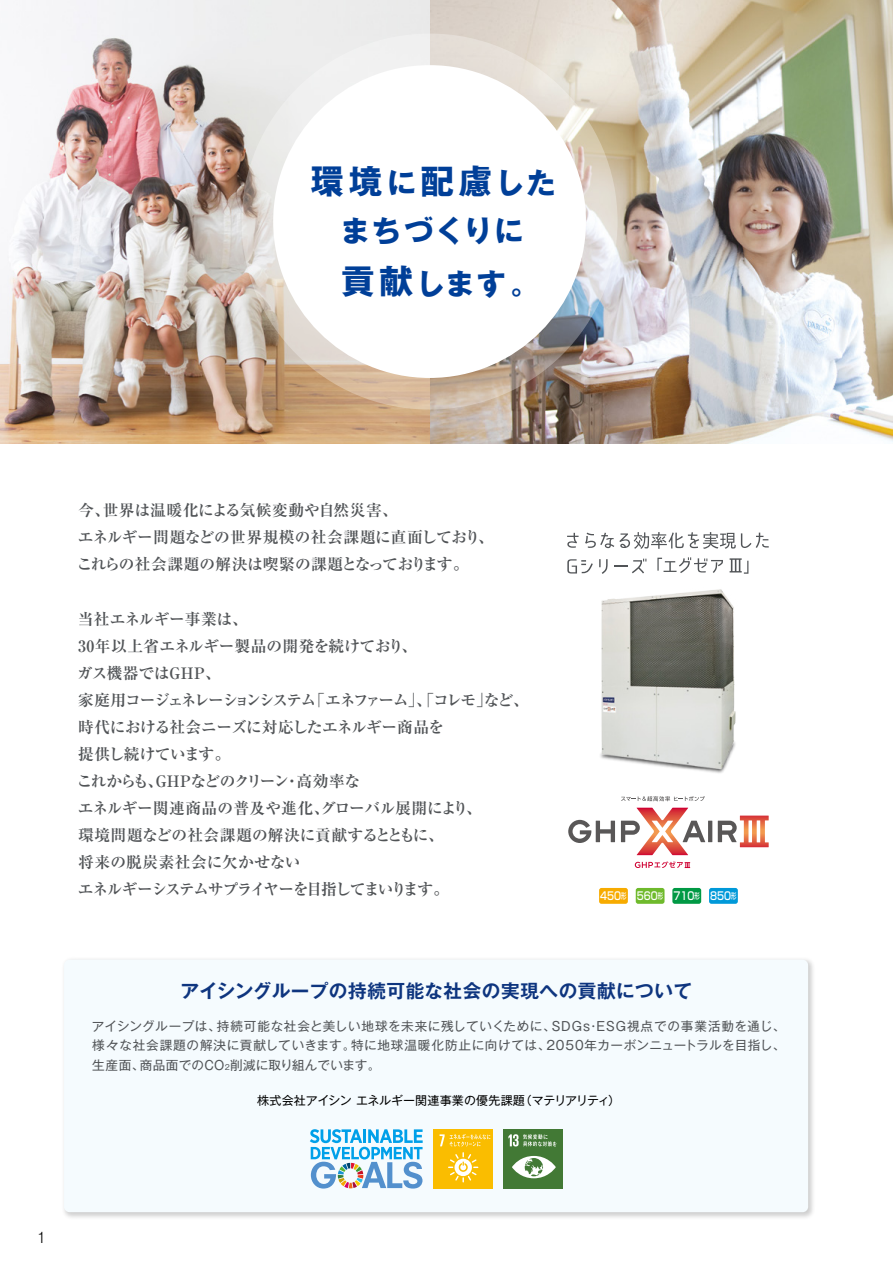
<style>
.page{position:relative;width:893px;height:1263px;background:#fff}
.page>*{position:absolute;margin:0;border:0;box-sizing:border-box;transform-origin:0 0}
.t1{font:700 33.45px "Gothic MB101 Pro";color:#003f98}
.t2{font:700 29.4px/52.2px "Gothic MB101 Pro";letter-spacing:.06em;color:#003f98}
.t3{font:700 18.6px "Gothic MB101 Pro De";letter-spacing:.03em;color:#0e357f}
.t4{font:700 15.75px/27px "Ryumin Pro";letter-spacing:-.025em;color:#515457}
.t5{font:700 15.75px/27px "Ryumin Pro";letter-spacing:-.005em;color:#515457}
.t6{font:300 condensed 15px "Helvetica LT Pro";color:#000}
.t7{font:12.6px/19.8px "Gothic MB101 Pro";letter-spacing:.025em;color:#515457;text-align:justify}
.t8{font:12px "Gothic MB101 Pro";color:#000}
.t9{font:500 10.95px "Shin Go Pro";color:#fff;scale:.84 1}
.s1{font-size:29.4px}
.s2{font-size:33.45px}
.s3{font-size:7.95px}
.s4{font-size:7.35px}
</style>
<div class="page">
<img style="left:64px;top:959px;width:749px;height:259px">
<div style="left:64px;top:960px;width:744px;height:252px;background:#f5fbfe;border-radius:6px"></div>
<div style="left:599px;top:888px;width:29px;height:16px;background:#f7ab00;border-radius:2px"></div>
<div style="left:636px;top:888px;width:28px;height:16px;background:#6fba2c;border-radius:2px"></div>
<div style="left:672px;top:888px;width:29px;height:16px;background:#094;border-radius:2px"></div>
<div style="left:709px;top:888px;width:29px;height:16px;background:#0099d9;border-radius:2px"></div>
<hr style="left:708px;top:821px;width:4px;height:21px;background:#595757">
<svg style="left:568px;top:824px;width:47px;height:19px"></svg>
<svg style="left:635px;top:861px;width:55px;height:7px"></svg>
<svg style="left:621px;top:824px;width:84px;height:31px"></svg>
<svg style="left:718px;top:824px;width:51px;height:23px"></svg>
<img style="left:0;top:0;width:893px;height:443px">
<svg style="left:242px;top:34px;width:376px;height:376px"></svg>
<img style="left:571px;top:771px;width:198px;height:53px">
<img style="left:600px;top:589px;width:136px;height:182px">
<svg style="left:310px;top:1129px;width:113px;height:59px"></svg>
<div style="left:504px;top:1129px;width:59px;height:60px;background:#427935"></div>
<svg style="left:512px;top:1156px;width:44px;height:22px"></svg>
<svg style="left:508px;top:1134px;width:48px;height:12px"></svg>
<div style="left:433px;top:1129px;width:60px;height:60px;background:#fabd00"></div>
<svg style="left:448px;top:1152px;width:30px;height:30px"></svg>
<svg style="left:440px;top:1134px;width:50px;height:12px"></svg>
<svg style="left:567px;top:533px;width:12px;height:15px"></svg>
<svg style="left:585px;top:532px;width:184px;height:17px"></svg>
<svg style="left:567px;top:559px;width:26px;height:14px"></svg>
<svg style="left:599px;top:559px;width:9px;height:15px"></svg>
<svg style="left:614px;top:559px;width:32px;height:14px"></svg>
<svg style="left:657px;top:557px;width:66px;height:16px"></svg>
<svg style="left:730px;top:558px;width:18px;height:16px"></svg>
<h1 class="t1" style="left:310px;top:153px;width:247px">環境<span class="s1">に</span>配慮<span class="s1">した</span></h1>
<h2 class="t2" style="left:341px;top:202px;width:201px">まちづくりに<span class="s2">貢献</span>します。</h2>
<p class="t5" style="left:77px;top:496px;width:419px">今、世界は温暖化による気候変動や自然災害、<br>エネルギー問題などの世界規模の社会課題に直面しており、これらの社会課題の解決は喫緊の課題となっております。</p>
<p class="t4" style="left:77px;top:605px;width:454px">当社エネルギー事業は、<br>30年以上省エネルギー製品の開発を続けており、<br>ガス機器ではGHP、<br>家庭用コージェネレーションシステム「エネファーム」、「コレモ」など、時代における社会ニーズに対応したエネルギー商品を<br>提供し続けています。<br>これからも、GHPなどのクリーン・高効率な<br>エネルギー関連商品の普及や進化、グローバル展開により、<br>環境問題などの社会課題の解決に貢献するとともに、<br>将来の脱炭素社会に欠かせない<br>エネルギーシステムサプライヤーを目指してまいります。</p>
<p class="t9" style="left:600px;top:887px;width:164px">450<span class="s3">形</span> 560<span class="s3">形</span> 710<span class="s3">形</span> 850<span class="s3">形</span></p>
<p class="t3" style="left:181px;top:976px;width:513px">アイシングループの持続可能な社会の実現への貢献について</p>
<p class="t7" style="left:92px;top:1014px;width:695px">アイシングループは、持続可能な社会と美しい地球を未来に残していくために、SDGs・ESG視点での事業活動を通じ、様々な社会課題の解決に貢献していきます。特に地球温暖化防止に向けては、2050年カーボンニュートラルを目指し、生産面、商品面でのCO<span class="s4">2</span>削減に取り組んでいます。</p>
<p class="t8" style="left:257px;top:1090px;width:364px">株式会社アイシン エネルギー関連事業の優先課題（マテリアリティ）</p>
<p class="t6" style="left:38px;top:1228px;width:8px">1</p>
</div>
